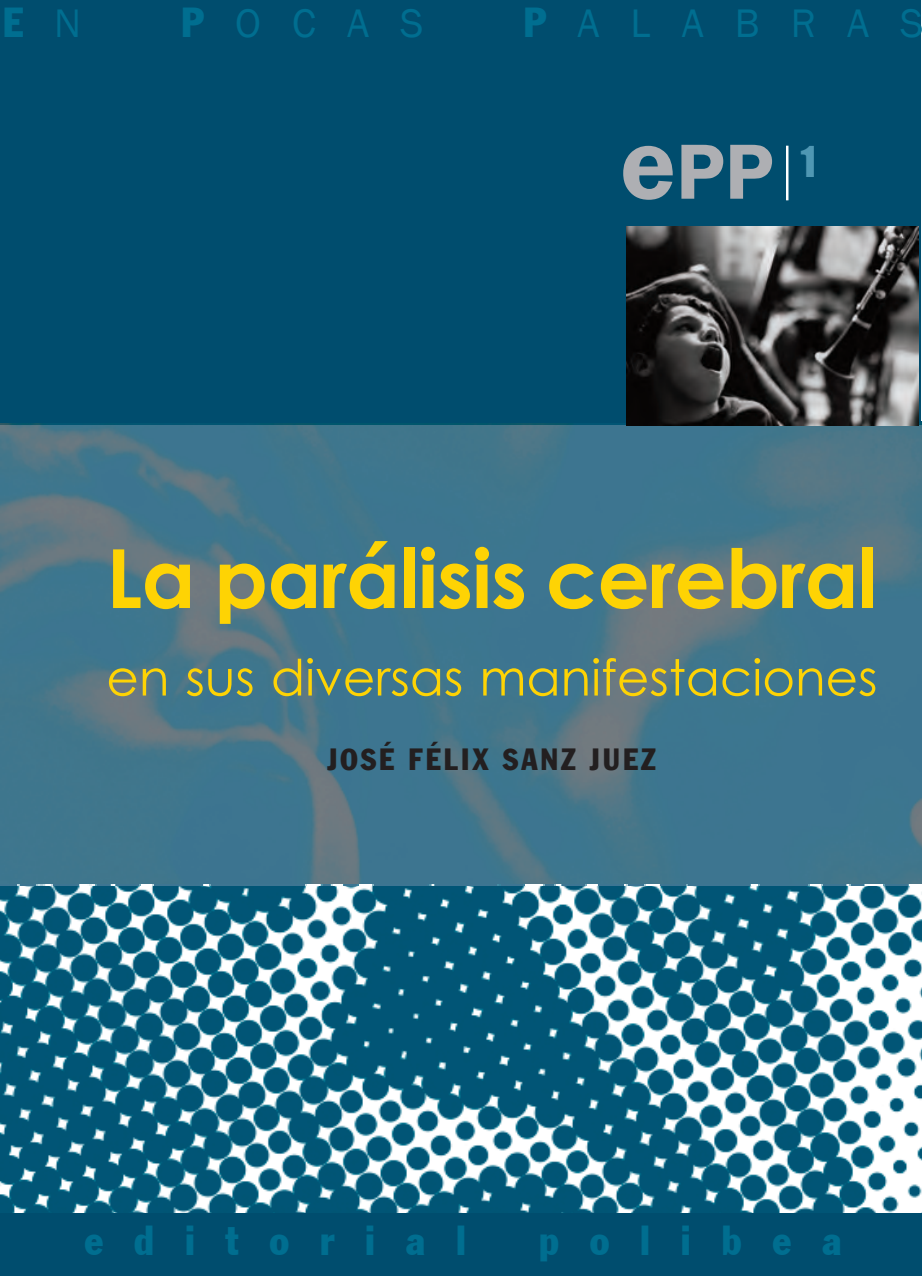
<style>
.page{position:relative;width:922px;height:1276px;background:#fff}
.page>*{position:absolute;margin:0;border:0;box-sizing:border-box;transform-origin:0 0}
.t1{font:700 81.5px "Century Gothic";letter-spacing:-.01em;color:#fed304}
.t2{font:600 80.75px "Franklin Gothic";color:#aeafb3}
.t3{font:50px "Century Gothic";color:#fed304}
.t4{font:41px "Franklin Gothic Condensed";letter-spacing:.75em;color:#006e90}
.t5{font:41px "Franklin Gothic";letter-spacing:.76em;color:#006e90}
.t6{font:30px "Franklin Gothic Condensed";letter-spacing:.1em;color:#231f20}
.s1{font-family:"Franklin Gothic"}
.s2{font-family:"Franklin Gothic Condensed"}
.s3{font-size:105px}
</style>
<div class="page">
<img style="left:0;top:885px;width:921px;height:328px">
<img style="left:0;top:425px;width:921px;height:458px">
<div style="left:0;top:0;width:920px;height:422px;background:#004d6e"></div>
<div style="left:0;top:1213px;width:921px;height:63px;background:#004d6e"></div>
<img style="left:626px;top:227px;width:292px;height:198px">
<hr style="left:785px;top:146px;width:3px;height:54px;background:#fff">
<p class="t4" style="left:3px;top:7px;width:80px">E <span class="s1">N</span></p>
<p class="t5" style="left:181px;top:0;width:244px"><span class="s2">P</span>OCAS</p>
<p class="t5" style="left:523px;top:0;width:401px"><span class="s2">P</span>ALABRAS</p>
<h2 class="t2" style="left:619px;top:125px;width:197px"><span class="s3">e</span>pp <sup>1</sup></h2>
<h1 class="t1" style="left:106px;top:526px;width:772px">La parálisis cerebral</h1>
<p class="t3" style="left:106px;top:645px;width:772px">en sus diversas manifestaciones</p>
<p class="t6" style="left:327px;top:748px;width:329px">JOSÉ FÉLIX SANZ JUEZ</p>
<p class="t4" style="left:84px;top:1224px;width:383px">editorial</p>
<p class="t4" style="left:538px;top:1224px;width:305px">polibea</p>
</div>
